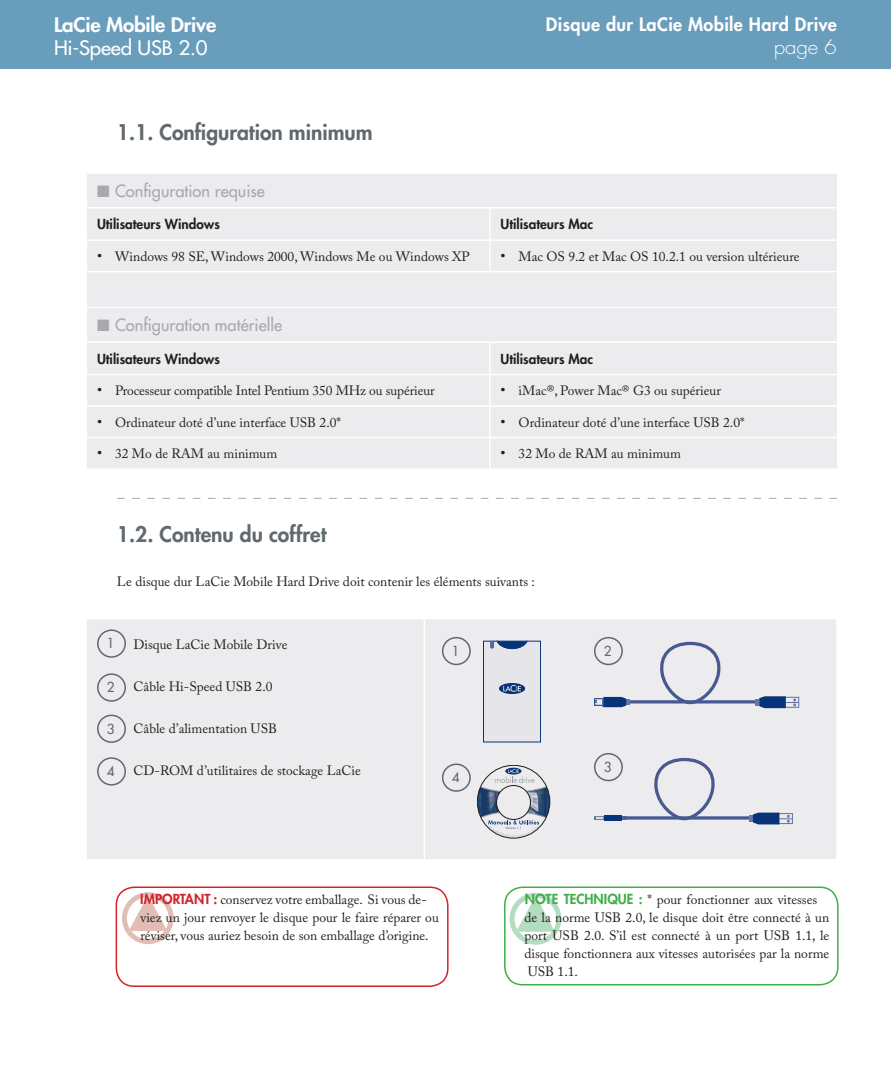
<style>
.page{position:relative;width:891px;height:1080px;background:#fff}
.page>*{position:absolute;margin:0;border:0;box-sizing:border-box;transform-origin:0 0}
.t1{font:800 21px "Futura";color:#5f696f}
.t2{font:800 19.5px "Futura";letter-spacing:-.01em;color:#fff;scale:1.05 1}
.t3{font:19.5px "Futura";letter-spacing:-.01em;color:#fff;scale:1.05 1}
.t4{font:300 19.5px "Futura";color:#fff;scale:1.05 1}
.t5{font:800 18px "Futura";letter-spacing:.02em;color:#fff}
.t6{font:16.5px "Futura";color:#a8a9ad}
.t7{font:13.5px/18px "Adobe Caslon Pro";color:#231f20}
.t8{font:800 13.5px "Futura";color:#231f20}
.t9{font:800 13.5px "Futura";color:#40ae49}
.t10{font:800 13.5px "Futura";color:#d1232a}
.t11{font:13.5px "Futura";color:#5f696f}
.s1{font-size:15px}
.s2{font-family:"Futura";font-weight:800;color:#d1232a}
.s3{font-family:"Futura";font-weight:800;color:#40ae49}
</style>
<div class="page">
<div style="left:0;top:0;width:891px;height:69px;background:#689dbc"></div>
<div style="left:87px;top:174px;width:750px;height:294px;background:#ececee"></div>
<hr style="left:85px;top:207px;width:405px;height:2px;background:#fff">
<hr style="left:490px;top:207px;width:348px;height:2px;background:#fff">
<hr style="left:489px;top:209px;width:2px;height:30px;background:#fff">
<hr style="left:85px;top:239px;width:405px;height:2px;background:#fff">
<hr style="left:490px;top:239px;width:348px;height:2px;background:#fff">
<hr style="left:489px;top:241px;width:2px;height:30px;background:#fff">
<hr style="left:85px;top:271px;width:405px;height:1px;background:#fff">
<hr style="left:490px;top:271px;width:348px;height:1px;background:#fff">
<hr style="left:85px;top:307px;width:405px;height:1px;background:#fff">
<hr style="left:490px;top:307px;width:348px;height:1px;background:#fff">
<hr style="left:85px;top:341px;width:405px;height:2px;background:#fff">
<hr style="left:490px;top:341px;width:348px;height:2px;background:#fff">
<hr style="left:489px;top:343px;width:2px;height:31px;background:#fff">
<hr style="left:85px;top:374px;width:405px;height:1px;background:#fff">
<hr style="left:490px;top:374px;width:348px;height:1px;background:#fff">
<hr style="left:489px;top:375px;width:2px;height:30px;background:#fff">
<hr style="left:85px;top:405px;width:405px;height:2px;background:#fff">
<hr style="left:490px;top:405px;width:348px;height:2px;background:#fff">
<hr style="left:489px;top:407px;width:2px;height:30px;background:#fff">
<hr style="left:85px;top:437px;width:405px;height:1px;background:#fff">
<hr style="left:490px;top:437px;width:348px;height:1px;background:#fff">
<hr style="left:489px;top:438px;width:2px;height:30px;background:#fff">
<svg style="left:117px;top:498px;width:720px;height:1px"></svg>
<svg style="left:122px;top:892px;width:52px;height:52px"></svg>
<div style="left:116px;top:886px;width:333px;height:101px;border:2px solid #d1232a;border-radius:18px"></div>
<div style="left:87px;top:619px;width:749px;height:240px;background:#ececee"></div>
<hr style="left:424px;top:619px;width:1px;height:240px;background:#fff">
<div style="left:97px;top:629px;width:29px;height:29px;border:2px solid #5f696f;border-radius:50%"></div>
<div style="left:97px;top:715px;width:29px;height:28px;border:2px solid #5f696f;border-radius:50%"></div>
<div style="left:97px;top:673px;width:29px;height:29px;border:2px solid #5f696f;border-radius:50%"></div>
<div style="left:97px;top:757px;width:29px;height:29px;border:2px solid #5f696f;border-radius:50%"></div>
<svg style="left:483px;top:641px;width:58px;height:101px"></svg>
<div style="left:442px;top:637px;width:29px;height:28px;border:2px solid #5f696f;border-radius:50%"></div>
<svg style="left:630px;top:700px;width:125px;height:4px"></svg>
<svg style="left:656px;top:640px;width:65px;height:66px"></svg>
<svg style="left:595px;top:697px;width:35px;height:10px"></svg>
<svg style="left:755px;top:696px;width:44px;height:12px"></svg>
<div style="left:594px;top:637px;width:29px;height:28px;border:2px solid #5f696f;border-radius:50%"></div>
<svg style="left:594px;top:817px;width:10px;height:3px"></svg>
<div style="left:604px;top:815px;width:17px;height:6px;background:#073478"></div>
<svg style="left:623px;top:816px;width:126px;height:4px"></svg>
<svg style="left:650px;top:756px;width:65px;height:66px"></svg>
<div style="left:778px;top:813px;width:15px;height:11px;border:1px solid #6f7baf"></div>
<svg style="left:749px;top:813px;width:43px;height:11px"></svg>
<div style="left:594px;top:753px;width:29px;height:28px;border:2px solid #5f696f;border-radius:50%"></div>
<svg style="left:477px;top:768px;width:73px;height:70px"></svg>
<div style="left:477px;top:765px;width:73px;height:73px;border:1px solid #231f20;border-radius:50%"></div>
<div style="left:497px;top:786px;width:33px;height:33px;background:#ececee;border-radius:50%"></div>
<div style="left:496px;top:785px;width:35px;height:35px;border:1px solid #231f20;border-radius:50%"></div>
<div style="left:442px;top:764px;width:29px;height:28px;border:2px solid #5f696f;border-radius:50%"></div>
<svg style="left:510px;top:893px;width:51px;height:52px"></svg>
<div style="left:504px;top:886px;width:335px;height:100px;border:2px solid #40ae49;border-radius:18px"></div>
<h3 class="t5" style="left:546px;top:12px;width:293px">Disque dur LaCie Mobile Hard Drive</h3>
<h2 class="t2" style="left:54px;top:12px;width:156px">LaCie Mobile Drive</h2>
<h2 class="t3" style="left:54px;top:36px;width:148px">Hi-Speed USB 2.0</h2>
<h2 class="t4" style="left:774px;top:34px;width:44px">page</h2>
<h1 class="t1" style="left:117px;top:118px;width:257px">1.1. Configuration minimum</h1>
<p class="t6" style="left:97px;top:180px;width:169px">■ Configuration requise</p>
<p class="t8" style="left:97px;top:215px;width:124px">Utilisateurs Windows</p>
<p class="t8" style="left:501px;top:215px;width:94px">Utilisateurs Mac</p>
<p class="t7" style="left:97px;top:247px;width:374px"><span class="s1">•</span> Windows 98 SE, Windows 2000, Windows Me ou Windows XP</p>
<p class="t7" style="left:501px;top:247px;width:301px"><span class="s1">•</span> Mac OS 9.2 et Mac OS 10.2.1 ou version ultérieure</p>
<p class="t6" style="left:97px;top:315px;width:187px">■ Configuration matérielle</p>
<p class="t8" style="left:97px;top:350px;width:124px">Utilisateurs Windows</p>
<p class="t8" style="left:501px;top:350px;width:94px">Utilisateurs Mac</p>
<p class="t7" style="left:97px;top:382px;width:339px"><span class="s1">•</span> Processeur compatible Intel Pentium 350 MHz ou supérieur</p>
<p class="t7" style="left:501px;top:382px;width:222px"><span class="s1">•</span> iMac®, Power Mac® G3 ou supérieur</p>
<p class="t7" style="left:97px;top:413px;width:245px"><span class="s1">•</span> Ordinateur doté d’une interface USB 2.0*</p>
<p class="t7" style="left:501px;top:413px;width:245px"><span class="s1">•</span> Ordinateur doté d’une interface USB 2.0*</p>
<p class="t7" style="left:97px;top:445px;width:182px"><span class="s1">•</span> 32 Mo de RAM au minimum</p>
<p class="t7" style="left:501px;top:445px;width:182px"><span class="s1">•</span> 32 Mo de RAM au minimum</p>
<h1 class="t1" style="left:117px;top:520px;width:211px">1.2. Contenu du coffret</h1>
<p class="t7" style="left:117px;top:572px;width:420px">Le disque dur LaCie Mobile Hard Drive doit contenir les éléments suivants :</p>
<p class="t11" style="left:107px;top:635px;width:9px">1</p>
<p class="t11" style="left:107px;top:679px;width:9px">2</p>
<p class="t11" style="left:107px;top:720px;width:9px">3</p>
<p class="t11" style="left:107px;top:762px;width:9px">4</p>
<p class="t7" style="left:134px;top:635px;width:155px">Disque LaCie Mobile Drive</p>
<p class="t7" style="left:134px;top:677px;width:141px">Câble Hi-Speed USB 2.0</p>
<p class="t7" style="left:134px;top:719px;width:145px">Câble d’alimentation USB</p>
<p class="t7" style="left:134px;top:761px;width:229px">CD-ROM d’utilitaires de stockage LaCie</p>
<p class="t11" style="left:452px;top:642px;width:9px">1</p>
<p class="t11" style="left:604px;top:642px;width:9px">2</p>
<p class="t11" style="left:452px;top:769px;width:9px">4</p>
<p class="t11" style="left:604px;top:758px;width:9px">3</p>
<p class="t10" style="left:140px;top:890px;width:13px">Important</p>
<p class="t7" style="left:141px;top:891px;width:300px;text-indent:73px"><span class="s2">:</span> conservez votre emballage. Si vous de&shy;viez un jour renvoyer le disque pour le faire réparer ou réviser, vous auriez besoin de son emballage d’origine.</p>
<p class="t7" style="left:524px;top:891px;width:306px;text-indent:83px"><span class="s3">que :</span> * pour fonctionner aux vitesses de la norme USB 2.0, le disque doit être connecté à un port USB 2.0. S’il est connecté à un port USB 1.1, le disque fonctionnera aux vitesses autorisées par la norme USB 1.1.</p>
<p class="t9" style="left:525px;top:890px;width:19px">Note</p>
<p class="t9" style="left:564px;top:890px;width:9px">techni</p>
</div>
